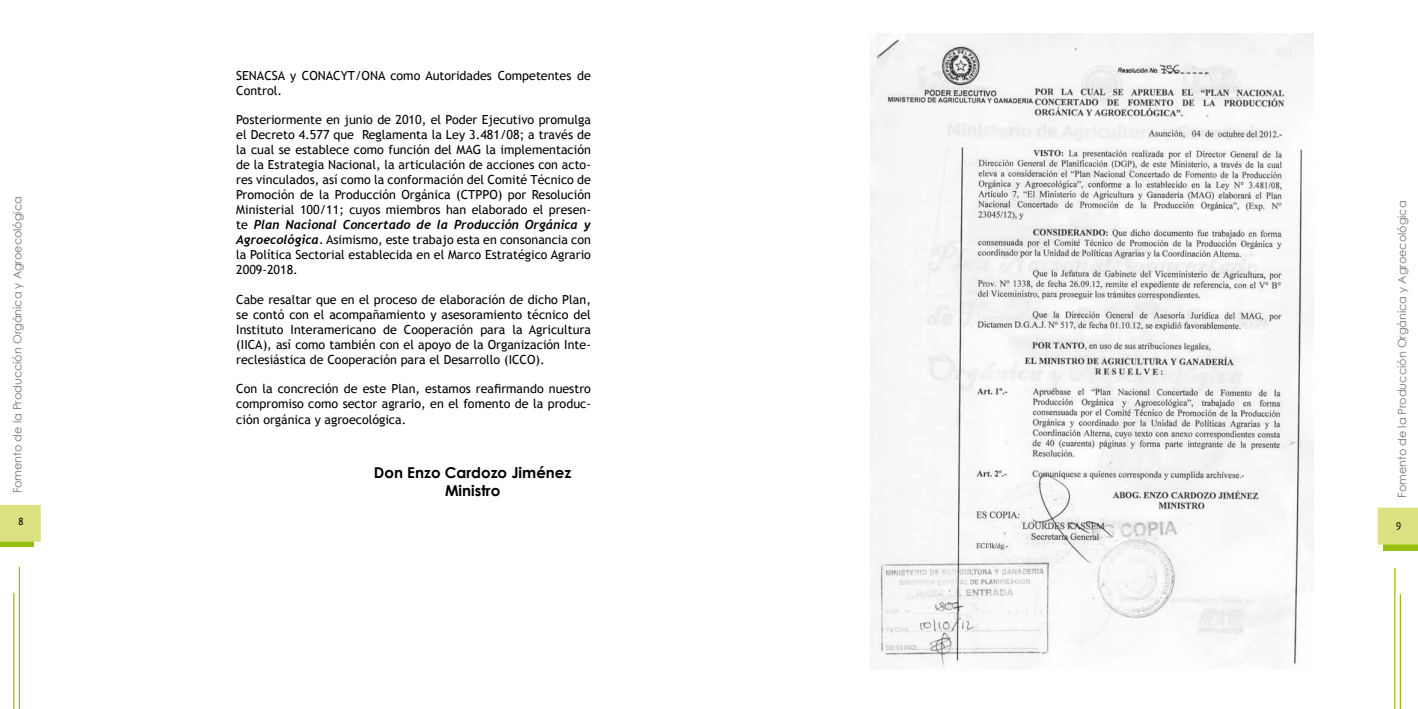
<style>
.page{position:relative;width:1418px;height:709px;background:#fff}
.page>*{position:absolute;margin:0;border:0;box-sizing:border-box;transform-origin:0 0}
.t1{font:700 15px/18px "Century Gothic";color:#000;text-align:center}
.t2{font:12.5px/15px "Trebuchet MS";color:#000;text-align:justify}
.t3{font:italic 700 12.5px "Trebuchet";color:#000}
.t4{font:11.25px "Century Gothic";color:#727375}
.t5{font:500 11.25px "Qlassik";color:#000}
.s1{font-family:"Trebuchet MS";font-weight:400;font-style:normal}
.s2{font-family:"Trebuchet";font-weight:700;font-style:italic}
</style>
<div class="page">
<svg style="left:0;top:541px;width:34px;height:6px"></svg>
<svg style="left:0;top:505px;width:41px;height:36px"></svg>
<hr style="left:19px;top:566px;width:1px;height:143px;background:#97bf0d">
<hr style="left:13px;top:592px;width:1px;height:117px;background:#97bf0d">
<svg style="left:1382px;top:544px;width:35px;height:6px"></svg>
<svg style="left:1377px;top:507px;width:40px;height:37px"></svg>
<hr style="left:1394px;top:568px;width:1px;height:141px;background:#97bf0d">
<hr style="left:1399px;top:594px;width:1px;height:115px;background:#97bf0d">
<img style="left:870px;top:33px;width:443px;height:636px">
<p class="t4" style="left:10px;top:493px;width:298px;rotate:-90deg">Fomento de la Producción Orgánica y Agroecológica</p>
<p class="t5" style="left:19px;top:514px;width:6px">8</p>
<p class="t2" style="left:236px;top:68px;width:356px">SENACSA y CONACYT/ONA como Autoridades Competentes de<br>Control.</p>
<p class="t2" style="left:236px;top:113px;width:356px">Posteriormente en junio de 2010, el Poder Ejecutivo promulga el Decreto 4.577 que Reglamenta la Ley 3.481/08; a través de la cual se establece como función del MAG la implementación de la Estrategia Nacional, la articulación de acciones con acto&shy;res vinculados, así como la conformación del Comité Técnico de Promoción de la Producción Orgánica (CTPPO) por Resolución Ministerial 100/11; cuyos miembros han elaborado el presen-</p>
<p class="t3" style="left:236px;top:217px;width:356px"><span class="s1">te</span> Plan Nacional Concertado de la Producción Orgánica y</p>
<p class="t2" style="left:236px;top:233px;width:356px"><span class="s2">Agroecológica.</span> Asimismo, este trabajo esta en consonancia con la Política Sectorial establecida en el Marco Estratégico Agrario 2009-2018.</p>
<p class="t2" style="left:236px;top:292px;width:356px">Cabe resaltar que en el proceso de elaboración de dicho Plan, se contó con el acompañamiento y asesoramiento técnico del Instituto Interamericano de Cooperación para la Agricultura (IICA), así como también con el apoyo de la Organización Inte&shy;reclesiástica de Cooperación para el Desarrollo (ICCO).</p>
<p class="t2" style="left:236px;top:381px;width:356px">Con la concreción de este Plan, estamos reafirmando nuestro compromiso como sector agrario, en el fomento de la produc-</p>
<p class="t2" style="left:236px;top:412px;width:171px">ción orgánica y agroecológica.</p>
<p class="t1" style="left:374px;top:463px;width:199px">Don Enzo Cardozo Jiménez<br>Ministro</p>
<p class="t4" style="left:1393px;top:497px;width:298px;rotate:-90deg">Fomento de la Producción Orgánica y Agroecológica</p>
<p class="t5" style="left:1395px;top:518px;width:6px">9</p>
</div>
